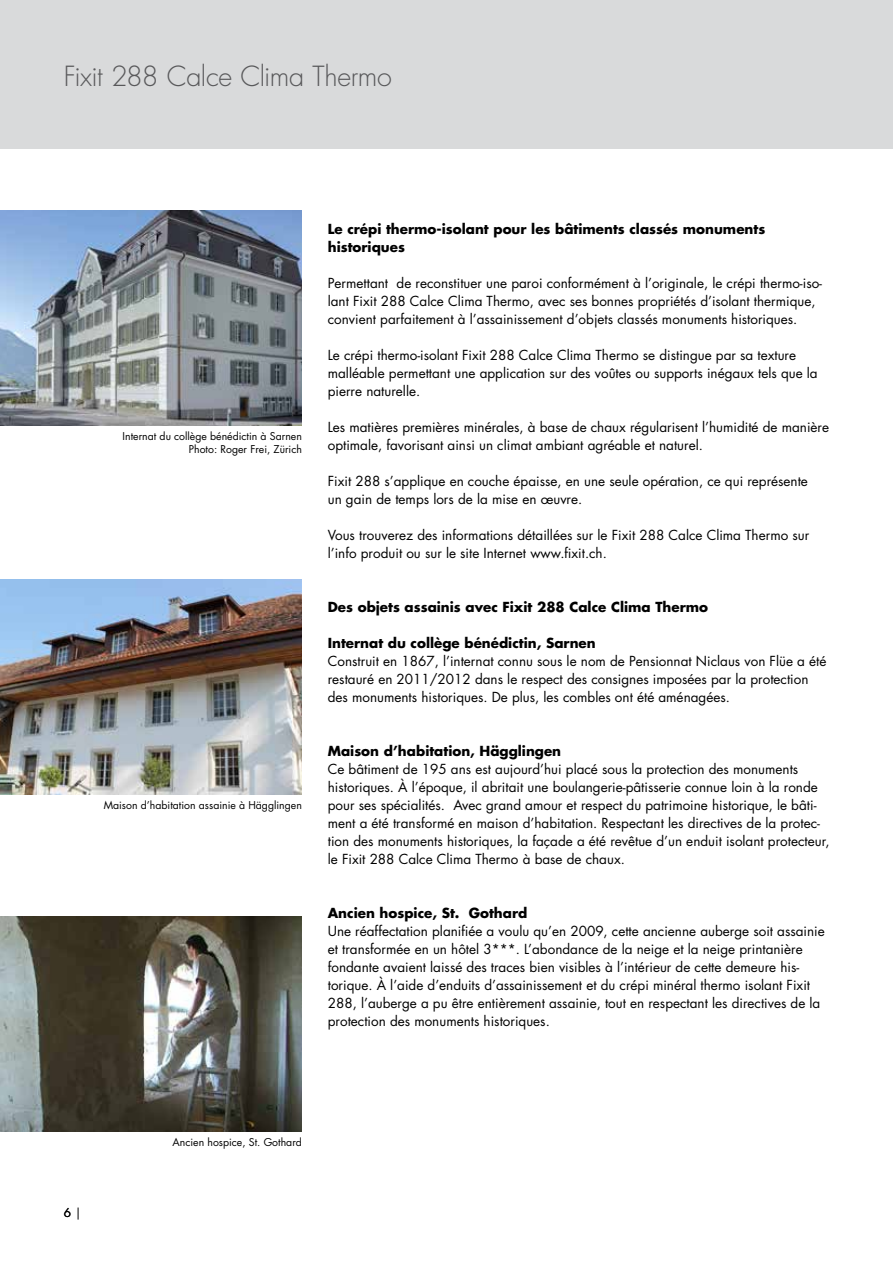
<style>
.page{position:relative;width:893px;height:1263px;background:#fff}
.page>*{position:absolute;margin:0;border:0;box-sizing:border-box;transform-origin:0 0}
.t1{font:300 37.5px "Futura Std";letter-spacing:-.02em;color:#58585a}
.t2{font:300 27px "Futura Std";letter-spacing:-.02em;color:#58585a}
.t3{font:13.5px/18px "Futura Std";color:#000}
.t4{font:700 13.5px/18px "Futura Std";color:#000}
.t5{font:12px "Futura Std";color:#000}
.t6{font:10.5px/12.6px "Futura Std";color:#000;text-align:right}
</style>
<div class="page">
<img style="left:0;top:580px;width:302px;height:215px">
<img style="left:0;top:916px;width:302px;height:215px">
<img style="left:0;top:210px;width:302px;height:215px">
<div style="left:0;top:0;width:893px;height:149px;background:#d9dadb"></div>
<h1 class="t1" style="left:64px;top:58px;width:399px">Hier steht eine XL-Headline</h1>
<h2 class="t2" style="left:64px;top:60px;width:330px">Fixit 288 Calce Clima Thermo</h2>
<p class="t6" style="left:123px;top:430px;width:181px">Internat du collège bénédictin à Sarnen<br>Photo: Roger Frei, Zürich</p>
<p class="t6" style="left:104px;top:799px;width:200px">Maison d’habitation assainie à Hägglingen</p>
<p class="t4" style="left:328px;top:220px;width:439px">Le crépi thermo-isolant pour les bâtiments classés monuments historiques</p>
<p class="t3" style="left:328px;top:274px;width:496px">Permettant de reconstituer une paroi conformément à l’originale, le crépi thermo-iso&shy;lant Fixit 288 Calce Clima Thermo, avec ses bonnes propriétés d’isolant thermique, convient parfaitement à l’assainissement d’objets classés monuments historiques.</p>
<p class="t3" style="left:328px;top:346px;width:491px">Le crépi thermo-isolant Fixit 288 Calce Clima Thermo se distingue par sa texture malléable permettant une application sur des voûtes ou supports inégaux tels que la pierre naturelle.</p>
<p class="t3" style="left:328px;top:418px;width:503px">Les matières premières minérales, à base de chaux régularisent l’humidité de manière optimale, favorisant ainsi un climat ambiant agréable et naturel.</p>
<p class="t3" style="left:328px;top:472px;width:482px">Fixit 288 s’applique en couche épaisse, en une seule opération, ce qui représente un gain de temps lors de la mise en œuvre.</p>
<p class="t3" style="left:328px;top:526px;width:483px">Vous trouverez des informations détaillées sur le Fixit 288 Calce Clima Thermo sur l’info produit ou sur le site Internet www.fixit.ch.</p>
<p class="t4" style="left:328px;top:598px;width:382px">Des objets assainis avec Fixit 288 Calce Clima Thermo</p>
<p class="t4" style="left:328px;top:634px;width:269px">Internat du collège bénédictin, Sarnen</p>
<p class="t3" style="left:328px;top:652px;width:500px">Construit en 1867, l’internat connu sous le nom de Pensionnat Niclaus von Flüe a été restauré en 2011/2012 dans le respect des consignes imposées par la protection des monuments historiques. De plus, les combles ont été aménagées.</p>
<p class="t4" style="left:328px;top:742px;width:235px">Maison d’habitation, Hägglingen</p>
<p class="t3" style="left:328px;top:760px;width:503px">Ce bâtiment de 195 ans est aujourd’hui placé sous la protection des monuments historiques. À l’époque, il abritait une boulangerie-pâtisserie connue loin à la ronde pour ses spécialités. Avec grand amour et respect du patrimoine historique, le bâti&shy;ment a été transformé en maison d’habitation. Respectant les directives de la protec&shy;tion des monuments historiques, la façade a été revêtue d’un enduit isolant protecteur, le Fixit 288 Calce Clima Thermo à base de chaux.</p>
<p class="t4" style="left:328px;top:904px;width:201px">Ancien hospice, St. Gothard</p>
<p class="t3" style="left:328px;top:922px;width:499px">Une réaffectation planifiée a voulu qu’en 2009, cette ancienne auberge soit assainie et transformée en un hôtel 3***. L’abondance de la neige et la neige printanière fondante avaient laissé des traces bien visibles à l’intérieur de cette demeure his&shy;torique. À l’aide d’enduits d’assainissement et du crépi minéral thermo isolant Fixit 288, l’auberge a pu être entièrement assainie, tout en respectant les directives de la protection des monuments historiques.</p>
<p class="t5" style="left:64px;top:1205px;width:19px">6 |</p>
<p class="t6" style="left:173px;top:1136px;width:131px">Ancien hospice, St. Gothard</p>
</div>
